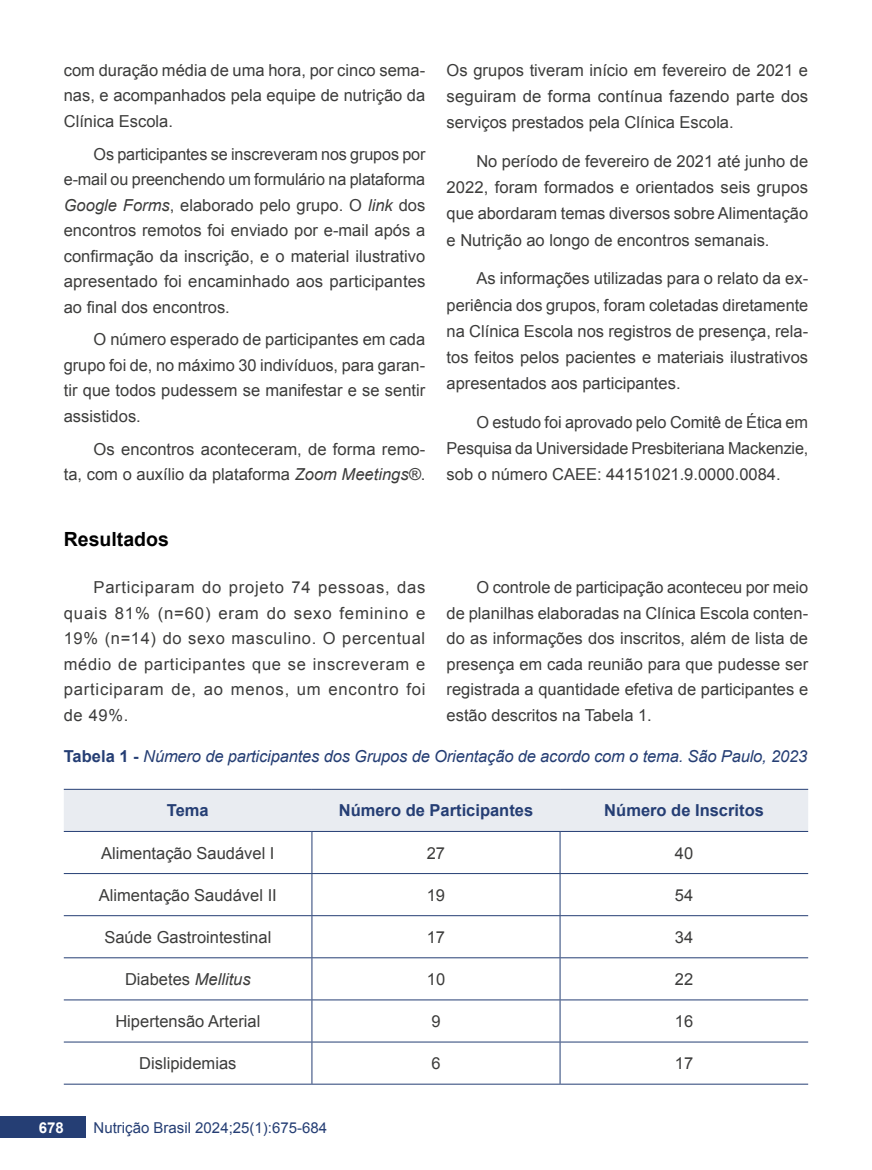
<style>
.page{position:relative;width:872px;height:1170px;background:#fff}
.page>*{position:absolute;margin:0;border:0;box-sizing:border-box;transform-origin:0 0}
.t1{font:700 19.5px "Arial";color:#000}
.t2{font:16.5px/25.5px "Arial";color:#3c3c3b;text-align:justify}
.t3{font:italic 16.5px "Arial";letter-spacing:-.01em;color:#253e74}
.t4{font:700 16.5px "Arial";color:#253e74}
.t5{font:15px "Arial";color:#253e74}
.t6{font:700 15px "Arial";color:#fff}
.s1{font-style:italic}
.s2{font-weight:700;font-style:normal}
</style>
<div class="page">
<div style="left:0;top:1116px;width:85px;height:21px;background:#253e74"></div>
<div style="left:64px;top:789px;width:744px;height:42px;background:#e9ecf1"></div>
<hr style="left:64px;top:873px;width:248px;height:1px;background:#253e74">
<hr style="left:312px;top:873px;width:248px;height:1px;background:#253e74">
<hr style="left:560px;top:873px;width:248px;height:1px;background:#253e74">
<hr style="left:64px;top:915px;width:248px;height:1px;background:#253e74">
<hr style="left:312px;top:915px;width:248px;height:1px;background:#253e74">
<hr style="left:560px;top:915px;width:248px;height:1px;background:#253e74">
<hr style="left:64px;top:957px;width:248px;height:1px;background:#253e74">
<hr style="left:312px;top:957px;width:248px;height:1px;background:#253e74">
<hr style="left:560px;top:957px;width:248px;height:1px;background:#253e74">
<hr style="left:64px;top:999px;width:248px;height:1px;background:#253e74">
<hr style="left:312px;top:999px;width:248px;height:1px;background:#253e74">
<hr style="left:560px;top:999px;width:248px;height:1px;background:#253e74">
<hr style="left:64px;top:1041px;width:248px;height:1px;background:#253e74">
<hr style="left:312px;top:1041px;width:248px;height:1px;background:#253e74">
<hr style="left:560px;top:1041px;width:248px;height:1px;background:#253e74">
<hr style="left:64px;top:788px;width:248px;height:1px;background:#253e74">
<hr style="left:312px;top:788px;width:248px;height:1px;background:#253e74">
<hr style="left:560px;top:788px;width:248px;height:1px;background:#253e74">
<hr style="left:64px;top:831px;width:248px;height:1px;background:#253e74">
<hr style="left:560px;top:831px;width:248px;height:1px;background:#253e74">
<hr style="left:64px;top:1083px;width:248px;height:1px;background:#253e74">
<hr style="left:560px;top:1083px;width:248px;height:1px;background:#253e74">
<hr style="left:312px;top:831px;width:248px;height:1px;background:#253e74">
<hr style="left:311px;top:831px;width:1px;height:42px;background:#253e74">
<hr style="left:559px;top:831px;width:1px;height:42px;background:#253e74">
<hr style="left:311px;top:873px;width:1px;height:42px;background:#253e74">
<hr style="left:559px;top:873px;width:1px;height:42px;background:#253e74">
<hr style="left:311px;top:916px;width:1px;height:41px;background:#253e74">
<hr style="left:559px;top:916px;width:1px;height:41px;background:#253e74">
<hr style="left:311px;top:958px;width:1px;height:41px;background:#253e74">
<hr style="left:559px;top:958px;width:1px;height:41px;background:#253e74">
<hr style="left:311px;top:1000px;width:1px;height:41px;background:#253e74">
<hr style="left:559px;top:1000px;width:1px;height:41px;background:#253e74">
<hr style="left:311px;top:1042px;width:1px;height:41px;background:#253e74">
<hr style="left:559px;top:1042px;width:1px;height:41px;background:#253e74">
<hr style="left:312px;top:1083px;width:248px;height:1px;background:#253e74">
<p class="t2" style="left:64px;top:57px;width:363px">com duração média de uma hora, por cinco sema&shy;nas, e acompanhados pela equipe de nutrição da Clínica Escola.</p>
<p class="t2" style="left:64px;top:141px;width:363px;text-indent:30px">Os participantes se inscreveram nos grupos por e-mail ou preenchendo um formulário na plataforma <span class="s1">Google Forms</span>, elaborado pelo grupo. O <span class="s1">link</span> dos encontros remotos foi enviado por e-mail após a confirmação da inscrição, e o material ilustrativo apresentado foi encaminhado aos participantes ao final dos encontros.</p>
<p class="t2" style="left:64px;top:327px;width:363px;text-indent:30px">O número esperado de participantes em cada grupo foi de, no máximo 30 indivíduos, para garan&shy;tir que todos pudessem se manifestar e se sentir assistidos.</p>
<p class="t2" style="left:64px;top:436px;width:363px;text-align:right">Os encontros aconteceram, de forma remo-<br>ta, com o auxílio da plataforma <span class="s1">Zoom Meetings®</span>.</p>
<p class="t2" style="left:446px;top:57px;width:363px;line-height:26.1px">Os grupos tiveram início em fevereiro de 2021 e seguiram de forma contínua fazendo parte dos serviços prestados pela Clínica Escola.</p>
<p class="t2" style="left:446px;top:148px;width:363px;line-height:26.1px;text-indent:30px">No período de fevereiro de 2021 até junho de 2022, foram formados e orientados seis grupos que abordaram temas diversos sobre Alimentação e Nutrição ao longo de encontros semanais.</p>
<p class="t2" style="left:446px;top:266px;width:363px;line-height:26.1px;text-indent:30px">As informações utilizadas para o relato da ex&shy;periência dos grupos, foram coletadas diretamente na Clínica Escola nos registros de presença, rela&shy;tos feitos pelos pacientes e materiais ilustrativos apresentados aos participantes.</p>
<p class="t2" style="left:446px;top:409px;width:363px;line-height:26.1px;text-indent:30px">O estudo foi aprovado pelo Comitê de Ética em Pesquisa da Universidade Presbiteriana Mackenzie, sob o número CAEE: 44151021.9.0000.0084.</p>
<p class="t1" style="left:64px;top:526px;width:107px">Resultados</p>
<p class="t2" style="left:64px;top:574px;width:363px;text-indent:30px">Participaram do projeto 74 pessoas, das quais 81% (n=60) eram do sexo feminino e 19% (n=14) do sexo masculino. O percentual médio de participantes que se inscreveram e participaram de, ao menos, um encontro foi de 49%.</p>
<p class="t2" style="left:446px;top:574px;width:363px;text-indent:30px">O controle de participação aconteceu por meio de planilhas elaboradas na Clínica Escola conten&shy;do as informações dos inscritos, além de lista de presença em cada reunião para que pudesse ser registrada a quantidade efetiva de participantes e estão descritos na Tabela 1.</p>
<p class="t3" style="left:64px;top:745px;width:745px"><span class="s2">Tabela 1 -</span> Número de participantes dos Grupos de Orientação de acordo com o tema. São Paulo, 2023</p>
<p class="t4" style="left:167px;top:799px;width:43px">Tema</p>
<p class="t4" style="left:339px;top:799px;width:196px">Número de Participantes</p>
<p class="t4" style="left:604px;top:799px;width:161px">Número de Inscritos</p>
<p class="t2" style="left:101px;top:840px;width:175px">Alimentação Saudável I</p>
<p class="t2" style="left:427px;top:840px;width:20px">27</p>
<p class="t2" style="left:675px;top:840px;width:20px">40</p>
<p class="t2" style="left:99px;top:882px;width:179px">Alimentação Saudável II</p>
<p class="t2" style="left:427px;top:882px;width:20px">19</p>
<p class="t2" style="left:675px;top:882px;width:20px">54</p>
<p class="t2" style="left:104px;top:924px;width:168px">Saúde Gastrointestinal</p>
<p class="t2" style="left:427px;top:924px;width:20px">17</p>
<p class="t2" style="left:675px;top:924px;width:20px">34</p>
<p class="t2" style="left:125px;top:966px;width:127px">Diabetes <span class="s1">Mellitus</span></p>
<p class="t2" style="left:427px;top:966px;width:20px">10</p>
<p class="t2" style="left:675px;top:966px;width:20px">22</p>
<p class="t2" style="left:115px;top:1008px;width:146px">Hipertensão Arterial</p>
<p class="t2" style="left:431px;top:1008px;width:11px">9</p>
<p class="t2" style="left:675px;top:1008px;width:20px">16</p>
<p class="t2" style="left:139px;top:1050px;width:99px">Dislipidemias</p>
<p class="t2" style="left:431px;top:1050px;width:11px">6</p>
<p class="t2" style="left:675px;top:1050px;width:20px">17</p>
<p class="t6" style="left:39px;top:1117px;width:27px">678</p>
<p class="t5" style="left:94px;top:1117px;width:235px">Nutrição Brasil 2024;25(1):675-684</p>
</div>
